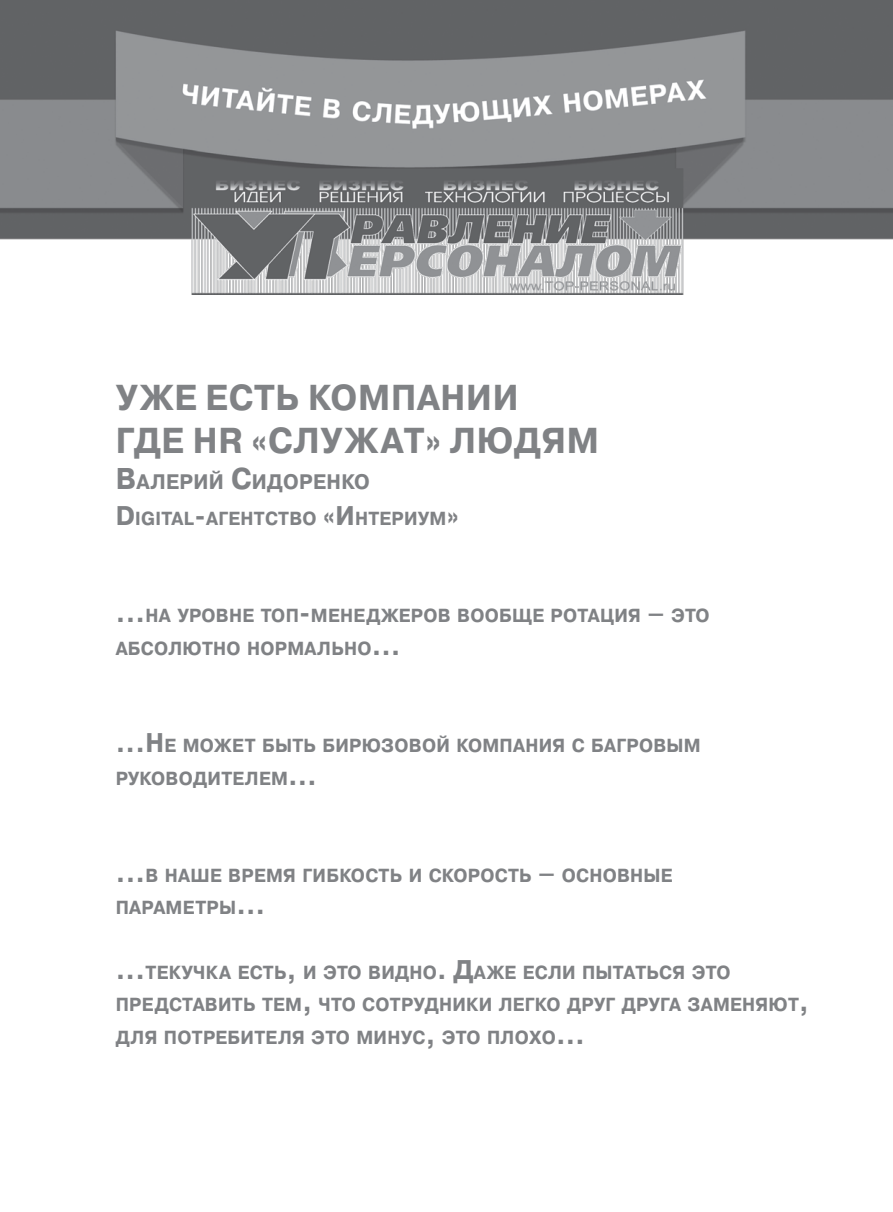
<style>
.page{position:relative;width:893px;height:1212px;background:#fff}
.page>*{position:absolute;margin:0;border:0;box-sizing:border-box;transform-origin:0 0}
.t1{font:700 36px/43.2px "Pragmatica";letter-spacing:.11em;color:#808285;scale:.94 1}
.t2{font:700 21px "Pragmatica";letter-spacing:.015em;color:#808285;scale:.94 1}
.t3{font:700 18.9px/32.4px "Pragmatica";letter-spacing:.015em;color:#808285;scale:.94 1}
.s1{font-size:30px}
.s2{font-size:27px}
</style>
<div class="page">
<img style="left:0;top:0;width:893px;height:295px">
<h1 class="t1" style="left:116px;top:376px;width:483px">Уже есть компании<br>где hr «служат» людям</h1>
<p class="t2" style="left:116px;top:468px;width:272px"><span class="s1">В</span>алерий <span class="s1">С</span>идоренко</p>
<p class="t3" style="left:116px;top:503px;width:366px"><span class="s2">D</span>igital<span class="s2">-</span>агентство <span class="s2">«И</span> нтериум<span class="s2">»</span></p>
<p class="t3" style="left:116px;top:600px;width:633px"><span class="s2">...</span>на уровне топ<span class="s2">-</span>менеджеров вообще ротация <span class="s2">–</span> это абсолютно нормально<span class="s2">…</span></p>
<p class="t3" style="left:116px;top:730px;width:624px"><span class="s2">...Н</span> е может быть бирюзовой компания с багровым руководителем<span class="s2">…</span></p>
<p class="t3" style="left:116px;top:859px;width:594px"><span class="s2">...</span>в наше время гибкость и скорость <span class="s2">–</span> основные параметры<span class="s2">…</span></p>
<p class="t3" style="left:116px;top:956px;width:739px"><span class="s2">...</span>текучка есть<span class="s2">,</span> и это видно<span class="s2">. Д</span>аже если пытаться это представить тем<span class="s2">,</span> что сотрудники легко друг друга заменяют<span class="s2">, </span>для потребителя это минус<span class="s2">,</span> это плохо<span class="s2">…</span></p>
</div>
